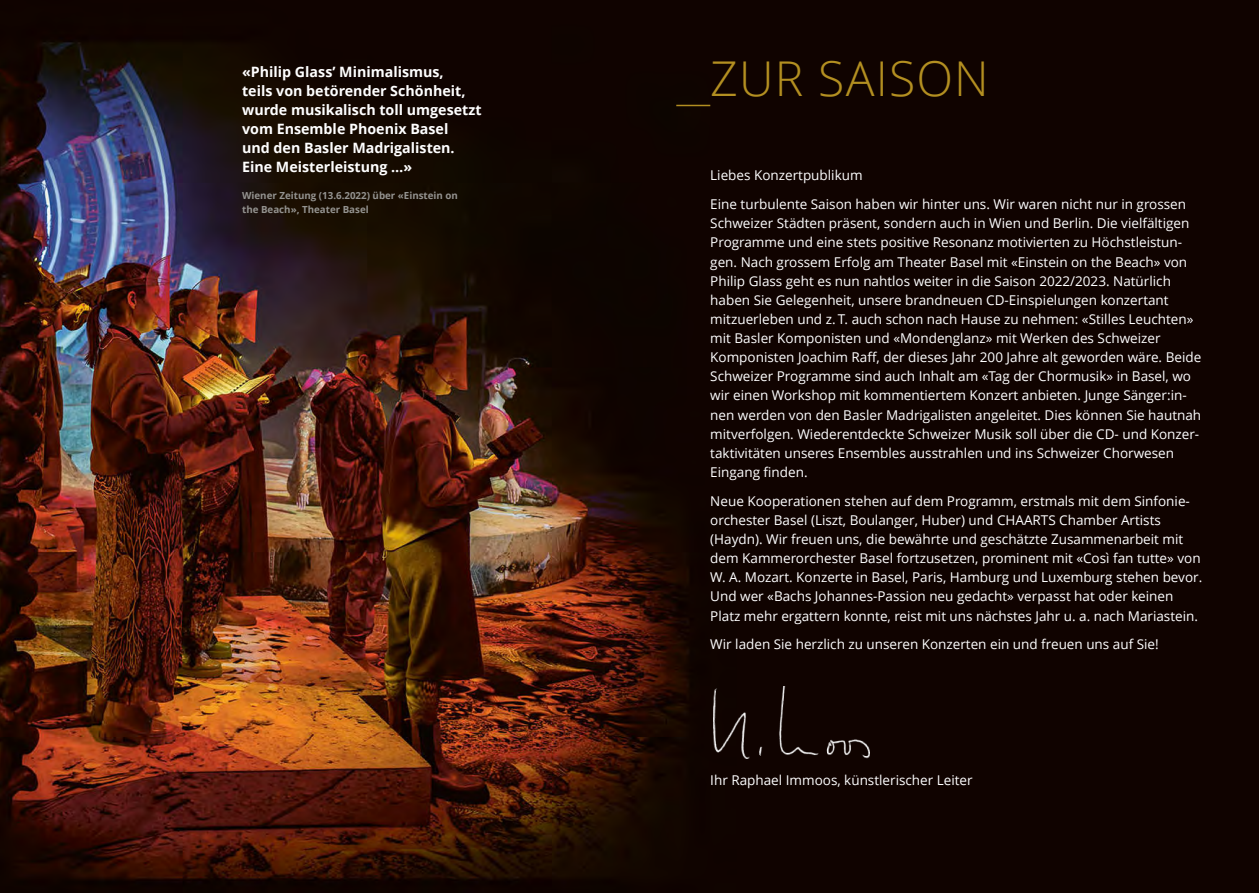
<style>
.page{position:relative;width:1259px;height:893px;background:#fff}
.page>*{position:absolute;margin:0;border:0;box-sizing:border-box;transform-origin:0 0}
.t1{font:300 48px "Open Sans";letter-spacing:.025em;color:#b38f21}
.t2{font:700 14.25px/19.2px "Open Sans";color:#fff}
.t3{font:13.5px/19.2px "Open Sans";color:#fff}
.t4{font:700 9.75px/13.5px "Open Sans";color:#949390}
</style>
<div class="page">
<img style="left:0;top:0;width:1259px;height:893px">
<hr style="left:676px;top:105px;width:34px;height:1px;background:#b18e21">
<img style="left:713px;top:687px;width:156px;height:72px">
<p class="t2" style="left:242px;top:63px;width:241px">«Philip Glass’ Minimalismus,<br>teils von betörender Schönheit, wurde musikalisch toll umgesetzt vom Ensemble Phoenix Basel<br>und den Basler Madrigalisten.<br>Eine Meisterleistung …»</p>
<p class="t4" style="left:242px;top:190px;width:217px">Wiener Zeitung (13.6.2022) über «Einstein on the Beach», Theater Basel</p>
<h1 class="t1" style="left:710px;top:59px;width:280px">ZUR SAISON</h1>
<p class="t3" style="left:710px;top:163px;width:477px;line-height:28.7px">Liebes Konzertpublikum<br>Eine turbulente Saison haben wir hinter uns. Wir waren nicht nur in grossen</p>
<p class="t3" style="left:710px;top:215px;width:492px">Schweizer Städten präsent, sondern auch in Wien und Berlin. Die vielfältigen Programme und eine stets positive Resonanz motivierten zu Höchstleistun&shy;gen. Nach grossem Erfolg am Theater Basel mit «Einstein on the Beach» von Philip Glass geht es nun nahtlos weiter in die Saison 2022/2023. Natürlich haben Sie Gelegenheit, unsere brandneuen CD-Einspielungen konzertant mitzuerleben und z. T. auch schon nach Hause zu nehmen: «Stilles Leuchten» mit Basler Komponisten und «Mondenglanz» mit Werken des Schweizer Komponisten Joachim Raff, der dieses Jahr 200 Jahre alt geworden wäre. Beide Schweizer Programme sind auch Inhalt am «Tag der Chormusik» in Basel, wo wir einen Workshop mit kommentiertem Konzert anbieten. Junge Sänger:in&shy;nen werden von den Basler Madrigalisten angeleitet. Dies können Sie hautnah mitverfolgen. Wiederentdeckte Schweizer Musik soll über die CD- und Konzer&shy;taktivitäten unseres Ensembles ausstrahlen und ins Schweizer Chorwesen Eingang finden.</p>
<p class="t3" style="left:710px;top:493px;width:493px">Neue Kooperationen stehen auf dem Programm, erstmals mit dem Sinfonie&shy;orchester Basel (Liszt, Boulanger, Huber) und CHAARTS Chamber Artists (Haydn). Wir freuen uns, die bewährte und geschätzte Zusammenarbeit mit dem Kammerorchester Basel fortzusetzen, prominent mit «Così fan tutte» von W. A. Mozart. Konzerte in Basel, Paris, Hamburg und Luxemburg stehen bevor.<br>Und wer «Bachs Johannes-Passion neu gedacht» verpasst hat oder keinen Platz mehr ergattern konnte, reist mit uns nächstes Jahr u. a. nach Mariastein.</p>
<p class="t3" style="left:710px;top:636px;width:450px">Wir laden Sie herzlich zu unseren Konzerten ein und freuen uns auf Sie!</p>
<p class="t3" style="left:710px;top:771px;width:264px">Ihr Raphael Immoos, künstlerischer Leiter</p>
</div>
